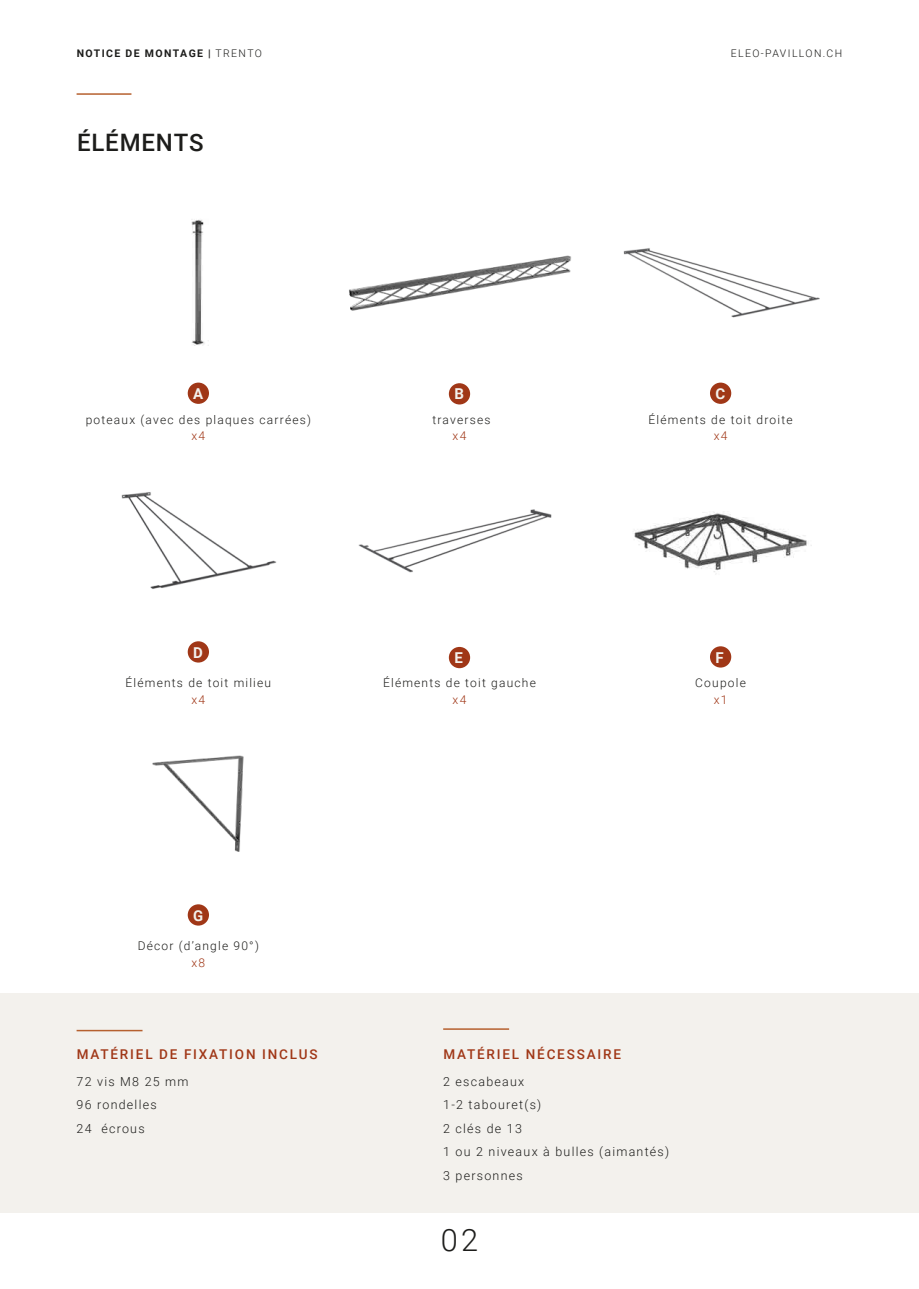
<style>
.page{position:relative;width:919px;height:1289px;background:#fff}
.page>*{position:absolute;margin:0;border:0;box-sizing:border-box;transform-origin:0 0}
.t1{font:300 30.75px "Roboto";color:#1d1d1b}
.t2{font:500 24px "Roboto";letter-spacing:.035em;color:#1d1d1b}
.Body_Text___V2_With{font:700 15px "Roboto";color:#f3f1ed}
.t3{font:500 13.5px "Roboto";letter-spacing:.135em;color:#a03717}
.t4{font:300 12.45px "Roboto";letter-spacing:.1em;color:#1d1d1b}
.t5{font:300 12px "Roboto";letter-spacing:.1em;color:#1d1d1b}
.t6{font:300 12px "Roboto";letter-spacing:.1em;color:#a03717}
.t7{font:700 10.5px "Roboto";letter-spacing:.135em;color:#1d1d1b}
.t8{font:300 10.5px "Roboto";letter-spacing:.135em;color:#1d1d1b}
.s1{font-weight:300}
</style>
<div class="page">
<div style="left:0;top:993px;width:918px;height:219px;background:#f3f1ed"></div>
<hr style="left:77px;top:93px;width:54px;height:2px;background:#b6602f">
<img style="left:191px;top:219px;width:18px;height:127px">
<img style="left:349px;top:255px;width:223px;height:56px">
<div style="left:188px;top:382px;width:21px;height:22px;background:#a03717;border-radius:50%"></div>
<div style="left:449px;top:383px;width:21px;height:21px;background:#a03717;border-radius:50%"></div>
<img style="left:623px;top:248px;width:197px;height:70px">
<div style="left:710px;top:382px;width:21px;height:22px;background:#a03717;border-radius:50%"></div>
<img style="left:121px;top:492px;width:156px;height:97px">
<div style="left:188px;top:641px;width:21px;height:21px;background:#a03717;border-radius:50%"></div>
<img style="left:358px;top:509px;width:194px;height:64px">
<div style="left:449px;top:647px;width:21px;height:21px;background:#a03717;border-radius:50%"></div>
<img style="left:634px;top:511px;width:178px;height:64px">
<div style="left:710px;top:646px;width:21px;height:21px;background:#a03717;border-radius:50%"></div>
<img style="left:152px;top:755px;width:92px;height:97px">
<div style="left:188px;top:904px;width:21px;height:21px;background:#a03717;border-radius:50%"></div>
<hr style="left:443px;top:1028px;width:66px;height:1px;background:#b6602f">
<hr style="left:77px;top:1029px;width:65px;height:2px;background:#b6602f">
<p class="t7" style="left:77px;top:46px;width:187px">NOTICE DE MONTAGE | <span class="s1">TRENTO</span></p>
<p class="t8" style="left:730px;top:46px;width:113px">ELEO-PAVILLON.CH</p>
<p class="t2" style="left:77px;top:126px;width:128px">ÉLÉMENTS</p>
<p class="Body_Text___V2_With" style="left:193px;top:383px;width:12px">A</p>
<p class="Body_Text___V2_With" style="left:454px;top:383px;width:11px">B</p>
<p class="Body_Text___V2_With" style="left:715px;top:383px;width:11px">C</p>
<p class="t5" style="left:86px;top:411px;width:227px">poteaux (avec des plaques carrées)</p>
<p class="t5" style="left:432px;top:411px;width:59px">traverses</p>
<p class="t5" style="left:648px;top:411px;width:146px">Éléments de toit droite</p>
<p class="t6" style="left:191px;top:427px;width:15px">x4</p>
<p class="t6" style="left:452px;top:427px;width:15px">x4</p>
<p class="t6" style="left:713px;top:427px;width:15px">x4</p>
<p class="Body_Text___V2_With" style="left:193px;top:641px;width:11px">D</p>
<p class="Body_Text___V2_With" style="left:454px;top:647px;width:10px">E</p>
<p class="Body_Text___V2_With" style="left:715px;top:646px;width:10px">F</p>
<p class="t5" style="left:125px;top:674px;width:147px">Éléments de toit milieu</p>
<p class="t5" style="left:383px;top:674px;width:154px">Éléments de toit gauche</p>
<p class="t5" style="left:695px;top:674px;width:52px">Coupole</p>
<p class="t6" style="left:191px;top:691px;width:15px">x4</p>
<p class="t6" style="left:452px;top:691px;width:15px">x4</p>
<p class="t6" style="left:713px;top:691px;width:15px">x1</p>
<p class="Body_Text___V2_With" style="left:193px;top:904px;width:12px">G</p>
<p class="t5" style="left:138px;top:937px;width:123px">Décor (d’angle 90°)</p>
<p class="t6" style="left:191px;top:953px;width:15px">x8</p>
<p class="t3" style="left:77px;top:1044px;width:242px">MATÉRIEL DE FIXATION INCLUS</p>
<p class="t3" style="left:443px;top:1044px;width:179px">MATÉRIEL NÉCESSAIRE</p>
<p class="t4" style="left:77px;top:1072px;width:113px">72 vis M8 25 mm</p>
<p class="t4" style="left:77px;top:1119px;width:70px">24 écrous</p>
<p class="t4" style="left:77px;top:1096px;width:82px">96 rondelles</p>
<p class="t4" style="left:443px;top:1072px;width:83px">2 escabeaux</p>
<p class="t4" style="left:443px;top:1119px;width:80px">2 clés de 13</p>
<p class="t4" style="left:443px;top:1166px;width:81px">3 personnes</p>
<p class="t4" style="left:443px;top:1096px;width:100px">1-2 tabouret(s)</p>
<p class="t4" style="left:443px;top:1143px;width:227px">1 ou 2 niveaux à bulles (aimantés)</p>
<p class="t1" style="left:441px;top:1217px;width:39px">02</p>
</div>
